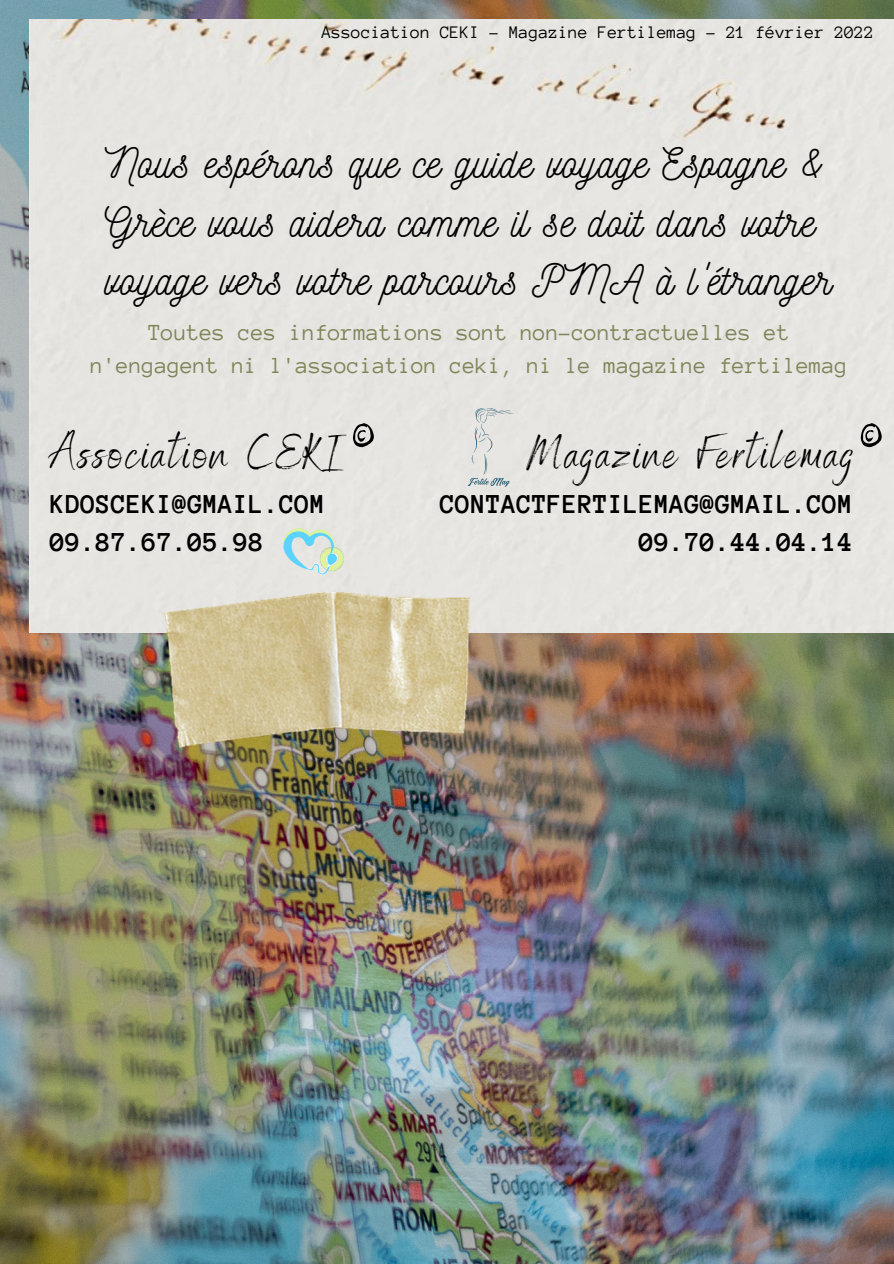
<style>
.page{position:relative;width:894px;height:1264px;background:#fff}
.page>*{position:absolute;margin:0;border:0;box-sizing:border-box;transform-origin:0 0}
.t1{font:85.05px "Benedict";color:#000}
.t2{font:48px "Benedict";letter-spacing:.06em;color:#000}
.t3{font:42px/58.5px "Nickainley";letter-spacing:.025em;color:#000}
.t4{font:700 28.05px "Anonymous Pro";color:#000}
.t5{font:23.55px/32.7px "Anonymous Pro";color:#7e8659;text-align:center}
.t6{font:18px "Anonymous Pro";color:#000}
</style>
<div class="page">
<img style="left:0;top:0;width:893px;height:1263px">
<div style="left:30px;top:20px;width:863px;height:612px;background:#e6e5e1"></div>
<img style="left:146px;top:586px;width:341px;height:214px">
<img style="left:276px;top:518px;width:72px;height:72px">
<img style="left:447px;top:402px;width:81px;height:94px">
<p class="t6" style="left:321px;top:24px;width:553px">Association CEKI - Magazine Fertilemag - 21 février 2022</p>
<p class="t3" style="left:105px;top:132px;width:728px">Nous espérons que ce guide voyage Espagne &amp;<br>Grèce vous aidera comme il se doit dans votre voyage vers votre parcours PMA à l'étranger</p>
<p class="t5" style="left:91px;top:316px;width:758px">Toutes ces informations sont non-contractuelles et n'engagent ni l'association ceki, ni le magazine fertilemag</p>
<p class="t1" style="left:352px;top:370px;width:27px">©</p>
<p class="t1" style="left:860px;top:370px;width:27px">©</p>
<p class="t2" style="left:526px;top:422px;width:328px">Magazine Fertilemag</p>
<p class="t4" style="left:440px;top:490px;width:414px">CONTACTFERTILEMAG@GMAIL.COM</p>
<p class="t4" style="left:639px;top:528px;width:215px">09.70.44.04.14</p>
<p class="t2" style="left:50px;top:422px;width:289px">Association CEKI</p>
<p class="t4" style="left:50px;top:490px;width:277px">KDOSCEKI@GMAIL.COM</p>
<p class="t4" style="left:50px;top:528px;width:215px">09.87.67.05.98</p>
</div>
